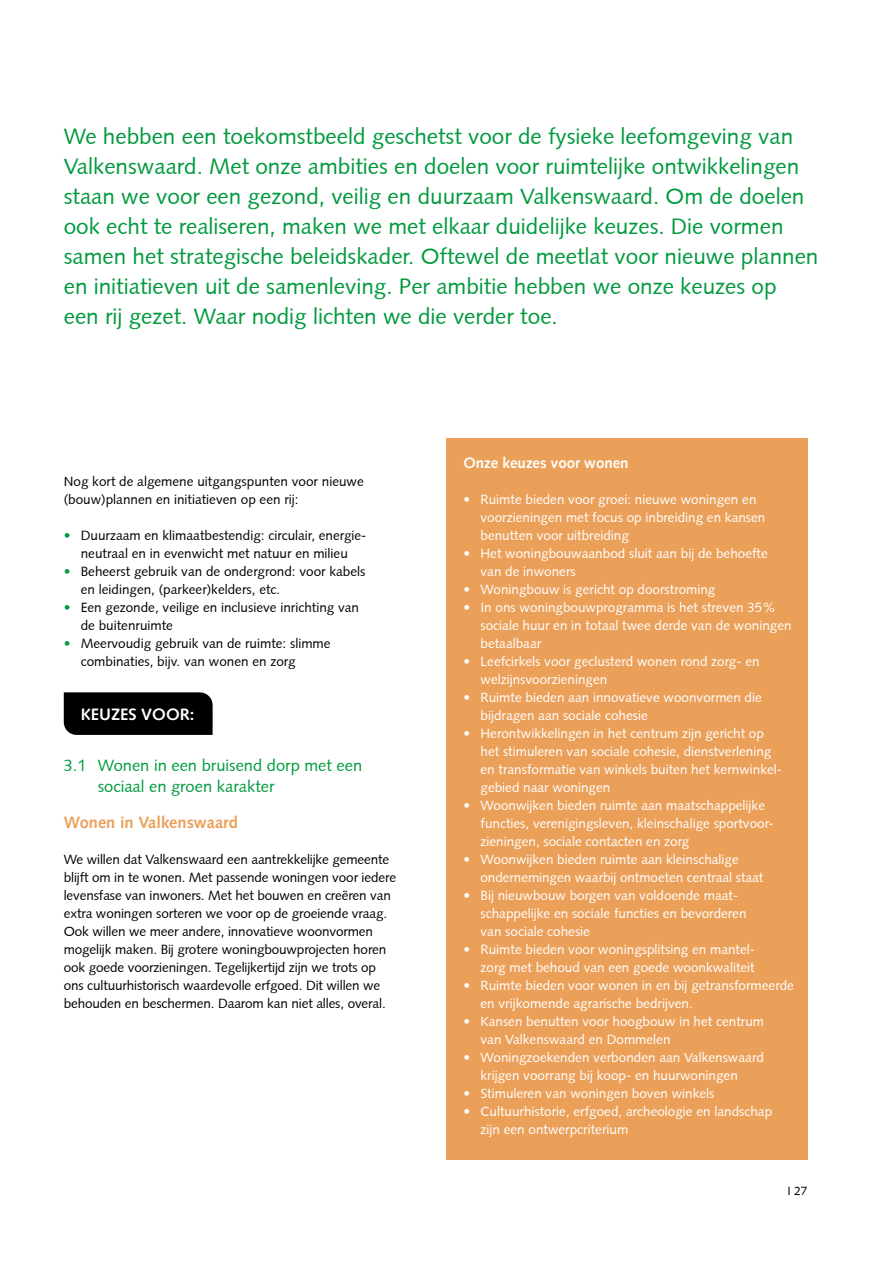
<style>
.page{position:relative;width:893px;height:1263px;background:#fff}
.page>*{position:absolute;margin:0;border:0;box-sizing:border-box;transform-origin:0 0}
.Intro{font:22.5px/30px "Syntax";color:#009a3d}
.t1{font:16.5px/21px "Syntax";color:#009a3d}
.t2{font:700 16.5px "Syntax";color:#eba05a}
.t3{font:700 16.5px "Syntax";color:#fff}
.t4{font:700 15px "Syntax";color:#fff}
.Bullits{font:13.5px/18px "Syntax";color:#fff}
.Bullits-2{font:13.5px/18px "Syntax";letter-spacing:-.01em;color:#000}
.t5{font:12px "Syntax";color:#000}
.s1{color:#009a3d}
</style>
<div class="page">
<div style="left:64px;top:692px;width:149px;height:43px;background:#000"></div>
<div style="left:446px;top:438px;width:362px;height:721px;background:#eba05a"></div>
<p class="Intro" style="left:64px;top:122px;width:756px">We hebben een toekomstbeeld geschetst voor de fysieke leefomgeving van Valkenswaard. Met onze ambities en doelen voor ruimtelijke ontwikkelingen staan we voor een gezond, veilig en duurzaam Valkenswaard. Om de doelen ook echt te realiseren, maken we met elkaar duidelijke keuzes. Die vormen samen het strategische beleidskader. Oftewel de meetlat voor nieuwe plannen en initiatieven uit de samenleving. Per ambitie hebben we onze keuzes op</p>
<p class="Intro" style="left:64px;top:302px;width:496px">een rij gezet. Waar nodig lichten we die verder toe.</p>
<p class="Bullits-2" style="left:64px;top:472px;width:302px">Nog kort de algemene uitgangspunten voor nieuwe (bouw)plannen en initiatieven op een rij:</p>
<p class="Bullits-2" style="left:64px;top:526px;width:304px;text-align:center"><span class="s1">•</span> Duurzaam en klimaatbestendig: circulair, energie&shy;neutraal en in evenwicht met natuur en milieu</p>
<p class="Bullits-2" style="left:81px;top:562px;width:286px;text-indent:-17px"><span class="s1">•</span> Beheerst gebruik van de ondergrond: voor kabels en leidingen, (parkeer)kelders, etc.</p>
<p class="Bullits-2" style="left:81px;top:598px;width:280px;text-indent:-17px"><span class="s1">•</span> Een gezonde, veilige en inclusieve inrichting van de buitenruimte</p>
<p class="Bullits-2" style="left:81px;top:634px;width:251px;text-indent:-17px"><span class="s1">•</span> Meervoudig gebruik van de ruimte: slimme combinaties, bijv. van wonen en zorg</p>
<h5 class="t3" style="left:81px;top:705px;width:115px">KEUZES VOOR:</h5>
<h5 class="t1" style="left:98px;top:755px;width:266px;text-indent:-34px">3.1 Wonen in een bruisend dorp met een sociaal en groen karakter</h5>
<p class="t2" style="left:64px;top:813px;width:176px">Wonen in Valkenswaard</p>
<p class="Bullits-2" style="left:64px;top:850px;width:327px">We willen dat Valkenswaard een aantrekkelijke gemeente</p>
<p class="Bullits-2" style="left:64px;top:868px;width:334px">blijft om in te wonen. Met passende woningen voor iedere levensfase van inwoners. Met het bouwen en creëren van</p>
<p class="Bullits-2" style="left:64px;top:904px;width:325px">extra woningen sorteren we voor op de groeiende vraag.</p>
<p class="Bullits-2" style="left:64px;top:922px;width:311px">Ook willen we meer andere, innovatieve woonvormen</p>
<p class="Bullits-2" style="left:64px;top:940px;width:324px">mogelijk maken. Bij grotere woningbouwprojecten horen</p>
<p class="Bullits-2" style="left:64px;top:958px;width:314px">ook goede voorzieningen. Tegelijkertijd zijn we trots op</p>
<p class="Bullits-2" style="left:64px;top:976px;width:324px">ons cultuurhistorisch waardevolle erfgoed. Dit willen we behouden en beschermen. Daarom kan niet alles, overal.</p>
<h6 class="t4" style="left:463px;top:454px;width:166px">Onze keuzes voor wonen</h6>
<p class="Bullits" style="left:480px;top:490px;width:286px;text-indent:-17px">• Ruimte bieden voor groei: nieuwe woningen en voorzieningen met focus op inbreiding en kansen benutten voor uitbreiding</p>
<p class="Bullits" style="left:480px;top:544px;width:289px;text-indent:-17px">• Het woningbouwaanbod sluit aan bij de behoefte van de inwoners</p>
<p class="Bullits" style="left:463px;top:580px;width:253px">• Woningbouw is gericht op doorstroming</p>
<p class="Bullits" style="left:480px;top:598px;width:313px;text-indent:-17px">• In ons woningbouwprogramma is het streven 35% sociale huur en in totaal twee derde van de woningen betaalbaar</p>
<p class="Bullits" style="left:480px;top:652px;width:281px;text-indent:-17px">• Leefcirkels voor geclusterd wonen rond zorg- en welzijnsvoorzieningen</p>
<p class="Bullits" style="left:480px;top:688px;width:283px;text-indent:-17px">• Ruimte bieden aan innovatieve woonvormen die bijdragen aan sociale cohesie</p>
<p class="Bullits" style="left:480px;top:724px;width:303px;text-indent:-17px">• Herontwikkelingen in het centrum zijn gericht op het stimuleren van sociale cohesie, dienstverlening en transformatie van winkels buiten het kernwinkel&shy;gebied naar woningen</p>
<p class="Bullits" style="left:480px;top:796px;width:295px;text-indent:-17px">• Woonwijken bieden ruimte aan maatschappelijke functies, verenigingsleven, kleinschalige sportvoor&shy;zieningen, sociale contacten en zorg</p>
<p class="Bullits" style="left:480px;top:850px;width:284px;text-indent:-17px">• Woonwijken bieden ruimte aan kleinschalige ondernemingen waarbij ontmoeten centraal staat</p>
<p class="Bullits" style="left:480px;top:886px;width:268px;text-indent:-17px">• Bij nieuwbouw borgen van voldoende maat&shy;schappelijke en sociale functies en bevorderen van sociale cohesie</p>
<p class="Bullits" style="left:463px;top:940px;width:293px;text-align:right">• Ruimte bieden voor woningsplitsing en mantel&shy;zorg met behoud van een goede woonkwaliteit</p>
<p class="Bullits" style="left:480px;top:976px;width:315px;text-indent:-17px">• Ruimte bieden voor wonen in en bij getransformeerde en vrijkomende agrarische bedrijven.</p>
<p class="Bullits" style="left:480px;top:1012px;width:285px;text-indent:-17px">• Kansen benutten voor hoogbouw in het centrum van Valkenswaard en Dommelen</p>
<p class="Bullits" style="left:480px;top:1048px;width:285px;text-indent:-17px">• Woningzoekenden verbonden aan Valkenswaard krijgen voorrang bij koop- en huurwoningen</p>
<p class="Bullits" style="left:463px;top:1084px;width:252px">• Stimuleren van woningen boven winkels</p>
<p class="Bullits" style="left:480px;top:1102px;width:293px;text-indent:-17px">• Cultuurhistorie, erfgoed, archeologie en landschap zijn een ontwerpcriterium</p>
<p class="t5" style="left:787px;top:1184px;width:22px">I 27</p>
</div>
